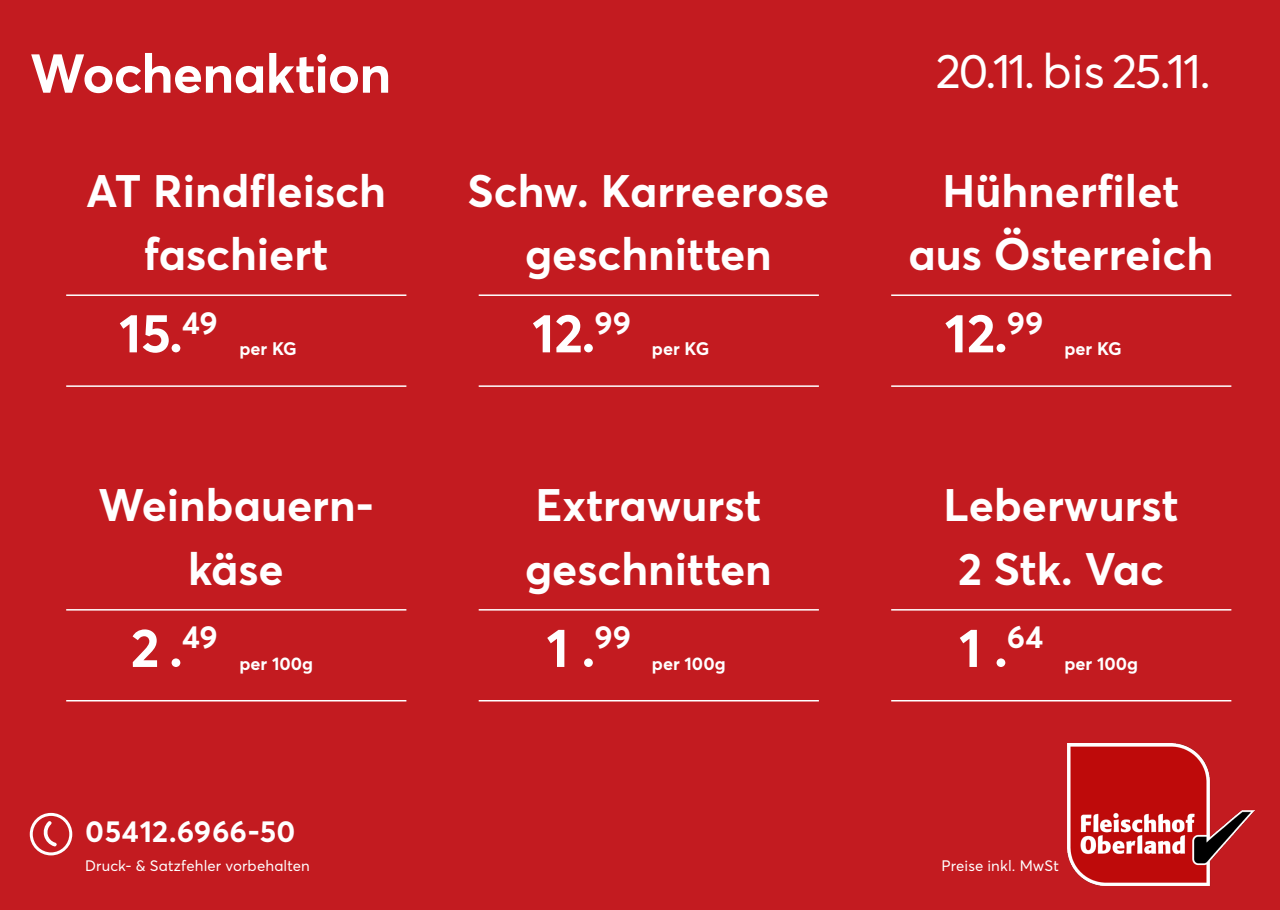
<style>
.page{position:relative;width:1280px;height:910px;background:#c31b20}
.page>*{position:absolute;margin:0;border:0;box-sizing:border-box;transform-origin:0 0}
._5_Preis{font:700 54px "Averta";letter-spacing:-.015em;color:#fff}
.t1{font:48px "Averta";letter-spacing:-.04em;color:#fff}
.t2{font:700 45px "Averta";color:#fff}
._5_Preis-2{font:700 31.5px "Averta";color:#fff}
.t3{font:700 30px "Averta";color:#fff}
.t4{font:700 18px "Averta";color:#fff}
.t5{font:15px "Averta";letter-spacing:.01em;color:#fff}
</style>
<div class="page">
<img style="left:1068px;top:744px;width:186px;height:141px">
<svg style="left:29px;top:813px;width:35px;height:43px"></svg>
<div style="left:30px;top:813px;width:42px;height:42px;border:3px solid #fff;border-radius:50%"></div>
<hr style="left:66px;top:294px;width:340px;height:2px;background:#fff">
<hr style="left:66px;top:385px;width:340px;height:2px;background:#fff">
<hr style="left:479px;top:294px;width:340px;height:2px;background:#fff">
<hr style="left:479px;top:385px;width:340px;height:2px;background:#fff">
<hr style="left:891px;top:294px;width:340px;height:2px;background:#fff">
<hr style="left:891px;top:385px;width:340px;height:2px;background:#fff">
<hr style="left:66px;top:609px;width:340px;height:2px;background:#fff">
<hr style="left:66px;top:700px;width:340px;height:1px;background:#fff">
<hr style="left:479px;top:609px;width:340px;height:2px;background:#fff">
<hr style="left:479px;top:700px;width:340px;height:1px;background:#fff">
<hr style="left:891px;top:609px;width:340px;height:2px;background:#fff">
<hr style="left:891px;top:700px;width:340px;height:1px;background:#fff">
<p class="_5_Preis" style="left:30px;top:39px;width:363px">Wochenaktion</p>
<p class="t1" style="left:936px;top:41px;width:277px">20.11. bis 25.11.</p>
<p class="t2" style="left:86px;top:162px;width:301px">AT Rindfleisch</p>
<p class="t2" style="left:144px;top:226px;width:186px">faschiert</p>
<p class="_5_Preis" style="left:119px;top:299px;width:66px">15.</p>
<p class="_5_Preis-2" style="left:182px;top:303px;width:37px">49</p>
<p class="t4" style="left:239px;top:337px;width:59px">per KG</p>
<p class="t2" style="left:98px;top:477px;width:277px">Weinbauern-</p>
<p class="t2" style="left:188px;top:540px;width:97px">käse</p>
<p class="_5_Preis" style="left:131px;top:613px;width:54px">2.</p>
<p class="_5_Preis-2" style="left:182px;top:617px;width:37px">49</p>
<p class="t4" style="left:239px;top:652px;width:75px">per 100g</p>
<p class="t2" style="left:468px;top:162px;width:363px">Schw. Karreerose</p>
<p class="t2" style="left:525px;top:226px;width:248px">geschnitten</p>
<p class="_5_Preis" style="left:532px;top:299px;width:65px">12.</p>
<p class="_5_Preis-2" style="left:594px;top:303px;width:38px">99</p>
<p class="t4" style="left:652px;top:337px;width:59px">per KG</p>
<p class="t2" style="left:536px;top:477px;width:227px">Extrawurst</p>
<p class="t2" style="left:525px;top:540px;width:248px">geschnitten</p>
<p class="_5_Preis" style="left:546px;top:613px;width:51px">1.</p>
<p class="_5_Preis-2" style="left:594px;top:617px;width:38px">99</p>
<p class="t4" style="left:652px;top:652px;width:75px">per 100g</p>
<p class="t2" style="left:943px;top:162px;width:238px">Hühnerfilet</p>
<p class="t2" style="left:908px;top:226px;width:306px">aus Österreich</p>
<p class="_5_Preis" style="left:945px;top:299px;width:65px">12.</p>
<p class="_5_Preis-2" style="left:1007px;top:303px;width:38px">99</p>
<p class="t4" style="left:1064px;top:337px;width:59px">per KG</p>
<p class="t2" style="left:943px;top:477px;width:237px">Leberwurst</p>
<p class="t2" style="left:958px;top:540px;width:207px">2 Stk. Vac</p>
<p class="_5_Preis" style="left:959px;top:613px;width:51px">1.</p>
<p class="_5_Preis-2" style="left:1007px;top:617px;width:38px">64</p>
<p class="t4" style="left:1064px;top:652px;width:75px">per 100g</p>
<p class="t3" style="left:85px;top:813px;width:212px">0 54 12.69 66-50</p>
<p class="t5" style="left:85px;top:856px;width:226px">Druck- &amp; Satzfehler vorbehalten</p>
<p class="t5" style="left:941px;top:856px;width:119px">Preise inkl. MwSt</p>
</div>
